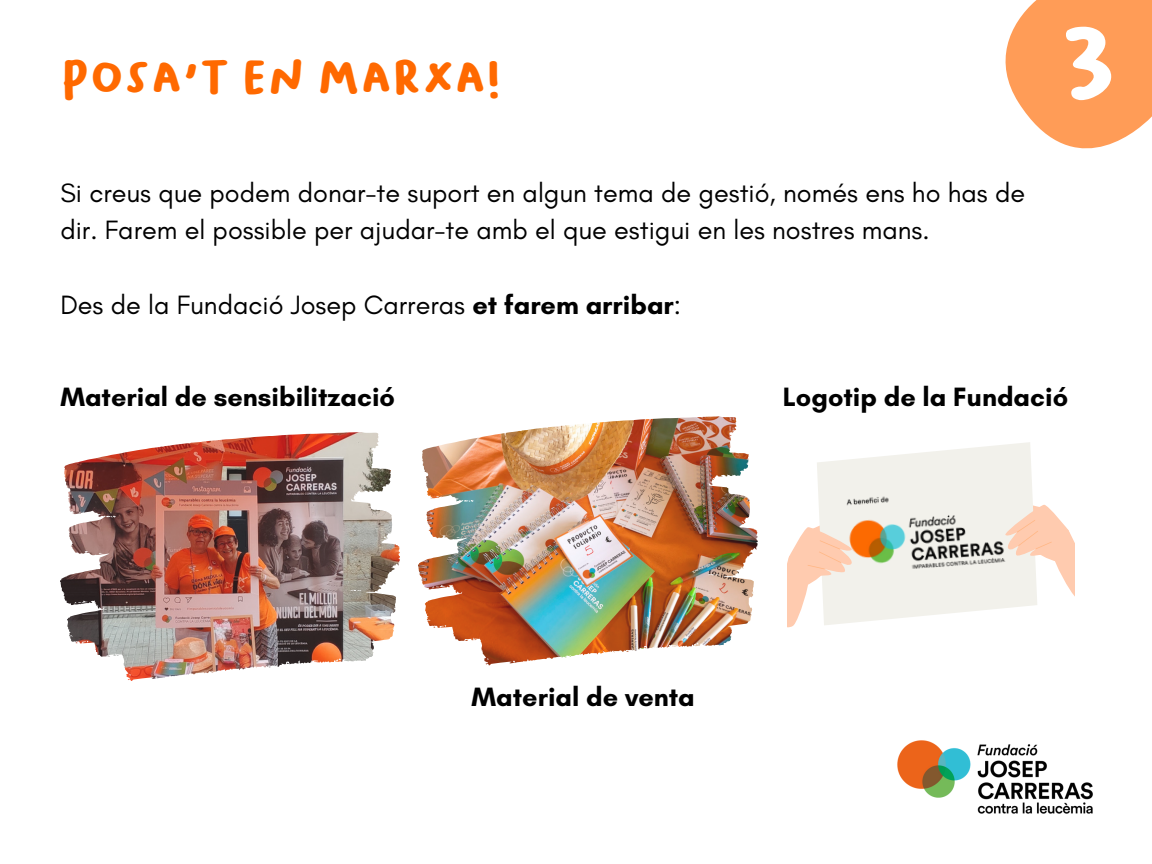
<style>
.page{position:relative;width:1152px;height:864px;background:#fff}
.page>*{position:absolute;margin:0;border:0;box-sizing:border-box;transform-origin:0 0}
.t1{font:115.2px "Bakso Sapi";color:#fff}
.t2{font:48px "Bakso Sapi";color:#ff6900}
.t3{font:27px/37.2px "Glacial Indifference";color:#000}
.t4{font:700 27px "Glacial Indifference";color:#000}
.s1{font-weight:700}
</style>
<div class="page">
<img style="left:60px;top:416px;width:1015px;height:265px">
<svg style="left:1005px;top:0;width:147px;height:149px;background:#ffaa6f"></svg>
<img style="left:897px;top:740px;width:196px;height:74px">
<svg style="left:817px;top:442px;width:220px;height:183px;fill:#f2f1eb"></svg>
<svg style="left:1003px;top:503px;width:71px;height:100px"></svg>
<svg style="left:788px;top:523px;width:66px;height:108px"></svg>
<img style="left:839px;top:485px;width:184px;height:103px">
<img style="left:351px;top:446px;width:49px;height:108px">
<img style="left:709px;top:430px;width:49px;height:108px">
<p class="t2" style="left:60px;top:48px;width:443px">Posa't en marxa!</p>
<p class="t3" style="left:60px;top:174px;width:966px">Si creus que podem donar-te suport en algun tema de gestió, només ens ho has de dir. Farem el possible per ajudar-te amb el que estigui en les nostres mans.</p>
<p class="t3" style="left:60px;top:285px;width:622px">Des de la Fundació Josep Carreras <span class="s1">et farem arribar</span>:</p>
<h2 class="t1" style="left:1057px;top:-8px;width:64px">3</h2>
<p class="t4" style="left:60px;top:380px;width:336px">Material de sensibilització</p>
<h2 class="t4" style="left:783px;top:380px;width:287px">Logotip de la Fundació</h2>
<h2 class="t4" style="left:472px;top:681px;width:225px">Material de venta</h2>
</div>
